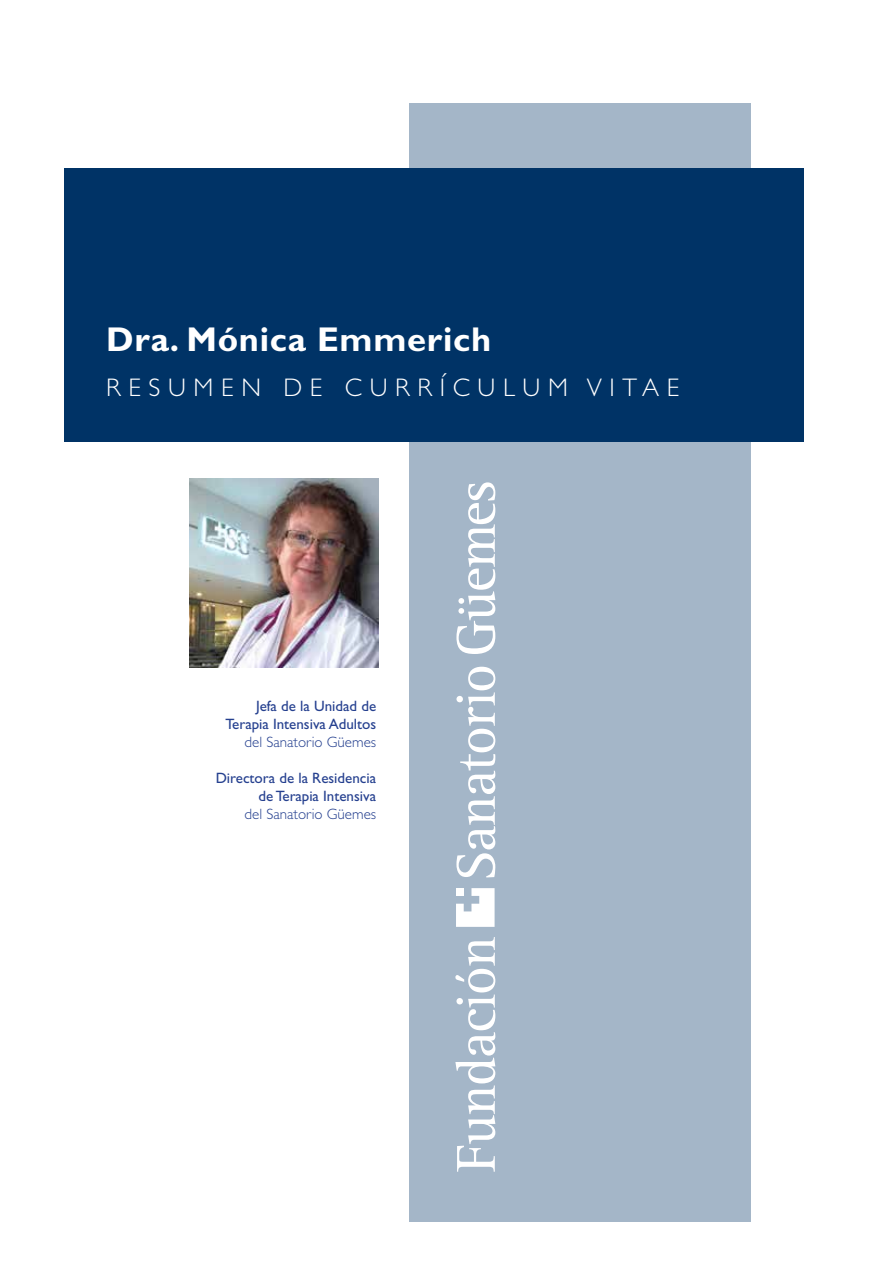
<style>
.page{position:relative;width:893px;height:1263px;background:#fff}
.page>*{position:absolute;margin:0;border:0;box-sizing:border-box;transform-origin:0 0}
.t1{font:700 34.5px "Gill Sans";letter-spacing:.02em;color:#fff}
.t2{font:300 25.5px "Gill Sans";letter-spacing:.3em;color:#fff}
.t3{font:15px/18px "Gill Sans";color:#25408f;text-align:right}
.t4{font:300 15px "Gill Sans";color:#25408f}
</style>
<div class="page">
<div style="left:409px;top:103px;width:341px;height:1118px;background:#a4b6c8"></div>
<div style="left:64px;top:169px;width:740px;height:273px;background:#036"></div>
<svg style="left:456px;top:888px;width:39px;height:39px"></svg>
<svg style="left:456px;top:667px;width:39px;height:210px"></svg>
<svg style="left:456px;top:482px;width:39px;height:172px"></svg>
<svg style="left:455px;top:937px;width:40px;height:235px"></svg>
<img style="left:190px;top:479px;width:189px;height:189px">
<h1 class="t1" style="left:106px;top:319px;width:386px">Dra. Mónica Emmerich</h1>
<h2 class="t2" style="left:106px;top:373px;width:575px">RESUMEN DE CURRÍCULUM VITAE</h2>
<p class="t3" style="left:225px;top:697px;width:152px">Jefa de la Unidad de<br>Terapia Intensiva Adultos</p>
<p class="t4" style="left:245px;top:734px;width:133px">del Sanatorio Güemes</p>
<p class="t3" style="left:216px;top:769px;width:162px">Directora de la Residencia de Terapia Intensiva</p>
<p class="t4" style="left:245px;top:806px;width:133px">del Sanatorio Güemes</p>
</div>
